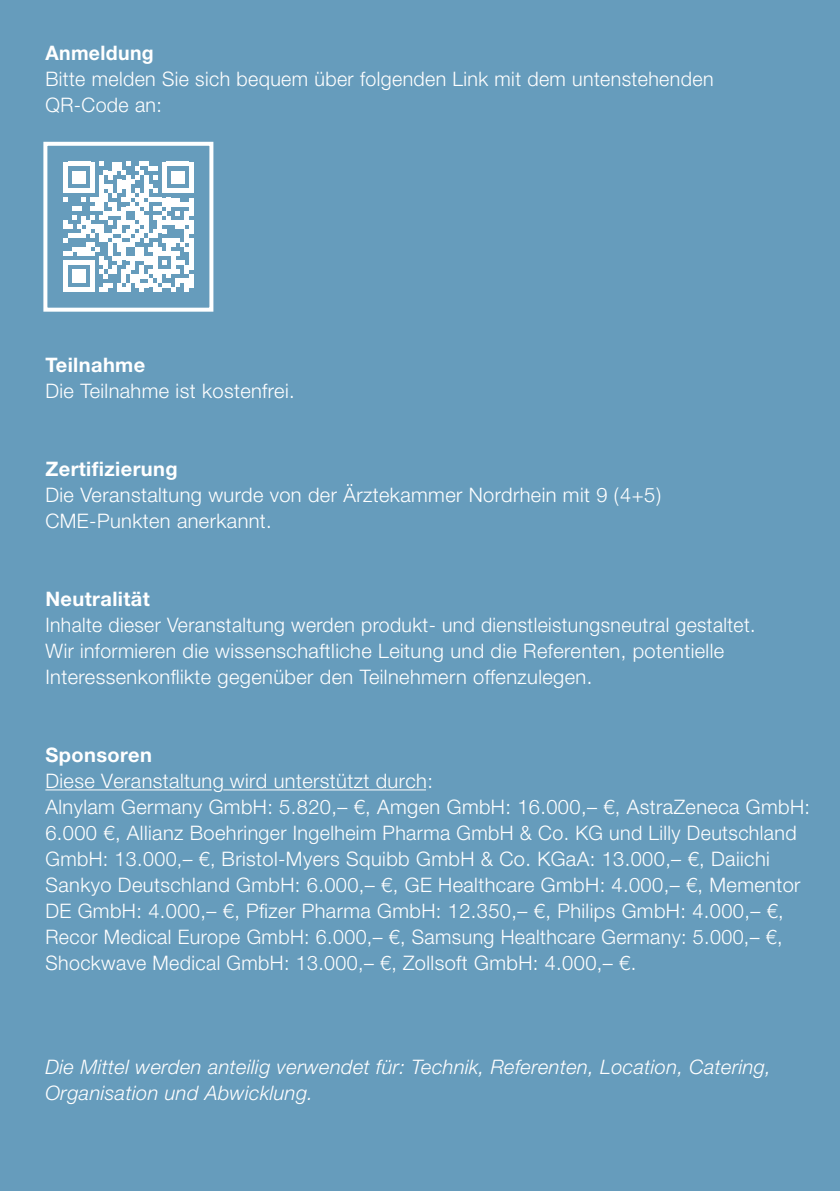
<style>
.page{position:relative;width:840px;height:1191px;background:#fff}
.page>*{position:absolute;margin:0;border:0;box-sizing:border-box;transform-origin:0 0}
.t1{font:300 20px/26px "Helvetica Neue LT Std";letter-spacing:.02em;color:#fff}
.t2{font:italic 300 20px/26px "Helvetica Neue LT Std";letter-spacing:.02em;color:#fff}
.t3{font:700 20px "Helvetica Neue LT Std";letter-spacing:.02em;color:#fff}
</style>
<div class="page">
<div style="left:0;top:0;width:839px;height:1191px;background:#669cbc"></div>
<hr style="left:45px;top:789px;width:166px;height:1px;background:#fff">
<hr style="left:223px;top:789px;width:203px;height:1px;background:#fff">
<svg style="left:63px;top:162px;width:130px;height:130px"></svg>
<hr style="left:189px;top:180px;width:4px;height:13px;background:#fff">
<hr style="left:189px;top:198px;width:4px;height:17px;background:#fff">
<hr style="left:189px;top:220px;width:4px;height:13px;background:#fff">
<hr style="left:189px;top:238px;width:4px;height:31px;background:#fff">
<hr style="left:189px;top:274px;width:4px;height:13px;background:#fff">
<div style="left:43px;top:142px;width:170px;height:170px;border:4px solid #fff"></div>
<p class="t3" style="left:45px;top:40px;width:110px">Anmeldung</p>
<p class="t1" style="left:45px;top:65px;width:669px">Bitte melden Sie sich bequem über folgenden Link mit dem untenstehenden<br>QR-Code an:</p>
<p class="t3" style="left:45px;top:352px;width:101px">Teilnahme</p>
<p class="t1" style="left:45px;top:377px;width:251px">Die Teilnahme ist kostenfrei.</p>
<p class="t3" style="left:45px;top:456px;width:134px">Zertifizierung</p>
<p class="t1" style="left:45px;top:481px;width:617px">Die Veranstaltung wurde von der Ärztekammer Nordrhein mit 9 (4+5)<br>CME-Punkten anerkannt.</p>
<p class="t3" style="left:45px;top:586px;width:106px">Neutralität</p>
<p class="t1" style="left:45px;top:611px;width:711px">Inhalte dieser Veranstaltung werden produkt- und dienstleistungsneutral gestaltet.<br>Wir informieren die wissenschaftliche Leitung und die Referenten, potentielle<br>Interessenkonflikte gegenüber den Teilnehmern offenzulegen.</p>
<p class="t3" style="left:45px;top:742px;width:108px">Sponsoren</p>
<p class="t1" style="left:45px;top:767px;width:765px">Diese Veranstaltung wird unterstützt durch:<br>Alnylam Germany GmbH: 5.820,– €, Amgen GmbH: 16.000,– €, AstraZeneca GmbH:<br>6.000 €, Allianz Boehringer Ingelheim Pharma GmbH &amp; Co. KG und Lilly Deutschland GmbH: 13.000,– €, Bristol-Myers Squibb GmbH &amp; Co. KGaA: 13.000,– €, Daiichi Sankyo Deutschland GmbH: 6.000,– €, GE Healthcare GmbH: 4.000,– €, Mementor DE GmbH: 4.000,– €, Pfizer Pharma GmbH: 12.350,– €, Philips GmbH: 4.000,– €, Recor Medical Europe GmbH: 6.000,– €, Samsung Healthcare Germany: 5.000,– €, Shockwave Medical GmbH: 13.000,– €, Zollsoft GmbH: 4.000,– €.</p>
<p class="t2" style="left:45px;top:1053px;width:726px">Die Mittel werden anteilig verwendet für: Technik, Referenten, Location, Catering,<br>Organisation und Abwicklung.</p>
</div>
